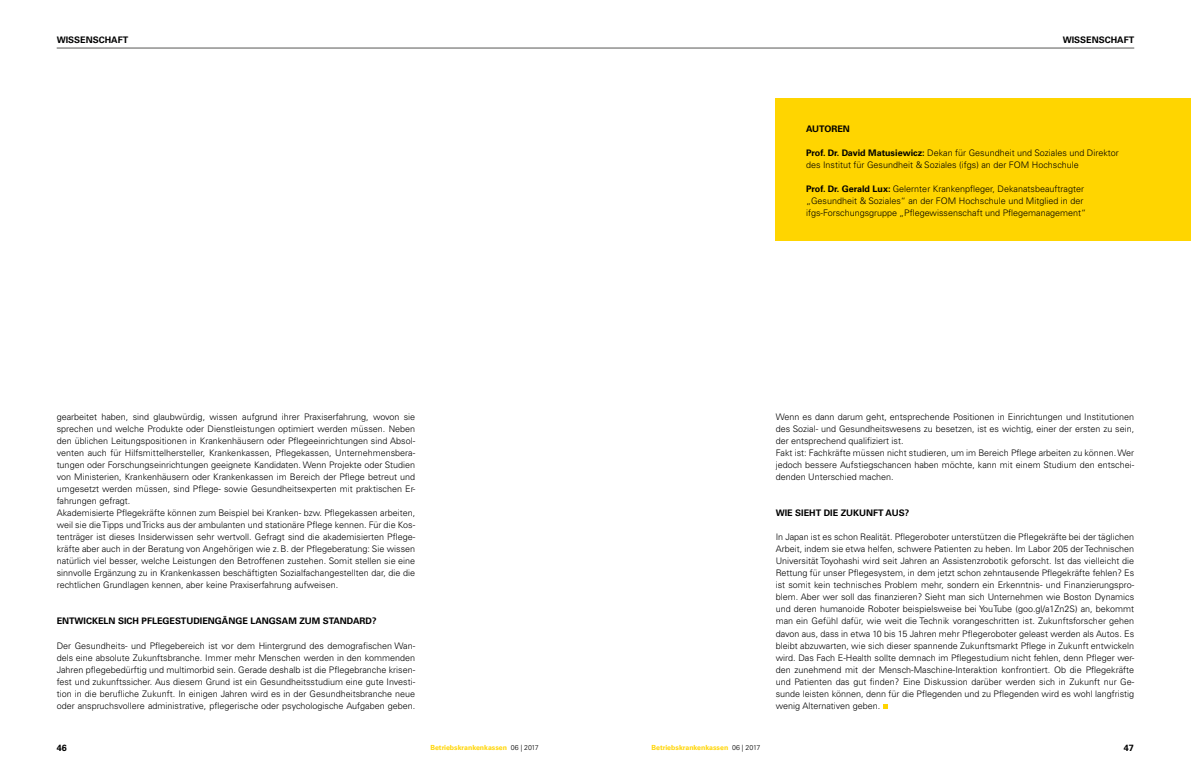
<style>
.page{position:relative;width:1191px;height:766px;background:#fff}
.page>*{position:absolute;margin:0;border:0;box-sizing:border-box;transform-origin:0 0}
.t1{font:300 9px/12px "Univers LT Pro 45";color:#000}
.t2{font:700 9px "Univers LT Std";color:#000}
.t3{font:700 7px "Univers LT Std";color:#ffd500}
.s1{font-family:"Univers LT Std";font-weight:700}
.s2{font-family:"Univers LT Pro 45";font-weight:300;color:#000}
</style>
<div class="page">
<hr style="left:57px;top:48px;width:1077px;height:1px;background:#575756">
<svg style="left:883px;top:704px;width:4px;height:4px"></svg>
<div style="left:776px;top:98px;width:415px;height:142px;background:#ffd500"></div>
<p class="t2" style="left:57px;top:34px;width:73px">WISSENSCHAFT</p>
<p class="t2" style="left:1062px;top:34px;width:73px">WISSENSCHAFT</p>
<p class="t2" style="left:806px;top:124px;width:45px">AUTOREN</p>
<p class="t1" style="left:806px;top:147px;width:314px"><span class="s1">Prof. Dr. David Matusiewicz:</span> Dekan für Gesundheit und Soziales und Direktor des Institut für Gesundheit &amp; Soziales (ifgs) an der FOM Hochschule</p>
<p class="t1" style="left:806px;top:183px;width:282px"><span class="s1">Prof. Dr. Gerald Lux:</span> Gelernter Krankenpfleger, Dekanatsbeauftragter „Gesundheit &amp; Soziales“ an der FOM Hochschule und Mitglied in der ifgs-Forschungsgruppe „Pflegewissenschaft und Pflegemanagement“</p>
<p class="t1" style="left:57px;top:411px;width:360px">gearbeitet haben, sind glaubwürdig, wissen aufgrund ihrer Praxiserfahrung, wovon sie sprechen und welche Produkte oder Dienstleistungen optimiert werden müssen. Neben den üblichen Leitungspositionen in Krankenhäusern oder Pflegeeinrichtungen sind Absol&shy;venten auch für Hilfsmittelhersteller, Krankenkassen, Pflegekassen, Unternehmensbera&shy;tungen oder Forschungseinrichtungen geeignete Kandidaten. Wenn Projekte oder Studien von Ministerien, Krankenhäusern oder Krankenkassen im Bereich der Pflege betreut und umgesetzt werden müssen, sind Pflege- sowie Gesundheitsexperten mit praktischen Er&shy;fahrungen gefragt.<br>Akademisierte Pflegekräfte können zum Beispiel bei Kranken- bzw. Pflegekassen arbeiten, weil sie die Tipps und Tricks aus der ambulanten und stationäre Pflege kennen. Für die Kos&shy;tenträger ist dieses Insiderwissen sehr wertvoll. Gefragt sind die akademisierten Pflege&shy;kräfte aber auch in der Beratung von Angehörigen wie z. B. der Pflegeberatung: Sie wissen natürlich viel besser, welche Leistungen den Betroffenen zustehen. Somit stellen sie eine sinnvolle Ergänzung zu in Krankenkassen beschäftigten Sozialfachangestellten dar, die die rechtlichen Grundlagen kennen, aber keine Praxiserfahrung aufweisen.</p>
<p class="t2" style="left:57px;top:616px;width:321px">ENTWICKELN SICH PFLEGESTUDIENGÄNGE LANGSAM ZUM STANDARD?</p>
<p class="t1" style="left:57px;top:639px;width:360px;text-align:justify">Der Gesundheits- und Pflegebereich ist vor dem Hintergrund des demografischen Wan&shy;dels eine absolute Zukunftsbranche. Immer mehr Menschen werden in den kommenden Jahren pflegebedürftig und multimorbid sein. Gerade deshalb ist die Pflegebranche krisen&shy;fest und zukunftssicher. Aus diesem Grund ist ein Gesundheitsstudium eine gute Investi&shy;tion in die berufliche Zukunft. In einigen Jahren wird es in der Gesundheitsbranche neue oder anspruchsvollere administrative, pflegerische oder psychologische Aufgaben geben.</p>
<p class="t2" style="left:57px;top:742px;width:12px">46</p>
<p class="t3" style="left:430px;top:742px;width:110px">Betriebskrankenkassen <span class="s2">06 | 2017</span></p>
<p class="t3" style="left:651px;top:742px;width:110px">Betriebskrankenkassen <span class="s2">06 | 2017</span></p>
<p class="t2" style="left:1123px;top:742px;width:12px">47</p>
<p class="t1" style="left:775px;top:411px;width:360px">Wenn es dann darum geht, entsprechende Positionen in Einrichtungen und Institutionen des Sozial- und Gesundheitswesens zu besetzen, ist es wichtig, einer der ersten zu sein, der entsprechend qualifiziert ist.<br>Fakt ist: Fachkräfte müssen nicht studieren, um im Bereich Pflege arbeiten zu können. Wer jedoch bessere Aufstiegschancen haben möchte, kann mit einem Studium den entschei&shy;denden Unterschied machen.</p>
<p class="t2" style="left:775px;top:508px;width:135px">WIE SIEHT DIE ZUKUNFT AUS?</p>
<p class="t1" style="left:775px;top:531px;width:360px;text-align:justify">In Japan ist es schon Realität. Pflegeroboter unterstützen die Pflegekräfte bei der täglichen Arbeit, indem sie etwa helfen, schwere Patienten zu heben. Im Labor 205 der Technischen Universität Toyohashi wird seit Jahren an Assistenzrobotik geforscht. Ist das vielleicht die Rettung für unser Pflegesystem, in dem jetzt schon zehntausende Pflegekräfte fehlen? Es ist somit kein technisches Problem mehr, sondern ein Erkenntnis- und Finanzierungspro&shy;blem. Aber wer soll das finanzieren? Sieht man sich Unternehmen wie Boston Dynamics und deren humanoide Roboter beispielsweise bei YouTube (goo.gl/a1Zn2S) an, bekommt man ein Gefühl dafür, wie weit die Technik vorangeschritten ist. Zukunftsforscher gehen davon aus, dass in etwa 10 bis 15 Jahren mehr Pflegeroboter geleast werden als Autos. Es bleibt abzuwarten, wie sich dieser spannende Zukunftsmarkt Pflege in Zukunft entwickeln wird. Das Fach E-Health sollte demnach im Pflegestudium nicht fehlen, denn Pfleger wer&shy;den zunehmend mit der Mensch-Maschine-Interaktion konfrontiert. Ob die Pflegekräfte und Patienten das gut finden? Eine Diskussion darüber werden sich in Zukunft nur Ge&shy;sunde leisten können, denn für die Pflegenden und zu Pflegenden wird es wohl langfristig wenig Alternativen geben.</p>
</div>
